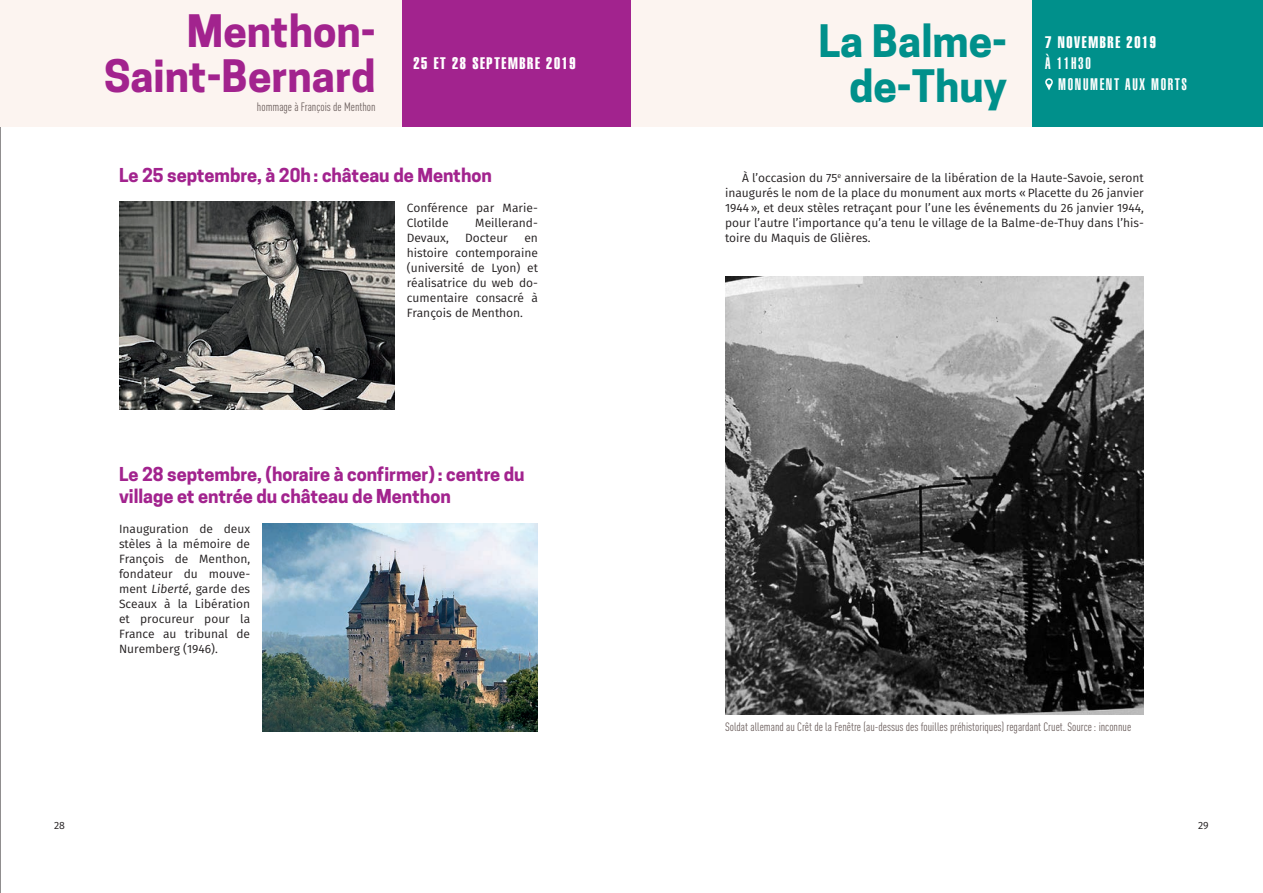
<style>
.page{position:relative;width:1263px;height:893px;background:#fff}
.page>*{position:absolute;margin:0;border:0;box-sizing:border-box;transform-origin:0 0}
.t1{font:800 42px/45px "Cooper Hewitt";color:#a2238e;text-align:right}
.t2{font:800 42px/45px "Cooper Hewitt";color:#00908b;text-align:right}
.texte{font:800 18px/21.6px "Cooper Hewitt";color:#a2238e}
.t3{font:16.5px "Helvetica LT Std Extra Comp";letter-spacing:.1em;color:#fff}
.t4{font:16.5px "Helvetica LT Std Ultra Comp";letter-spacing:.1em;color:#fff}
.texte-2{font:12px/15px "Fira Sans";color:#231f20;text-align:justify}
.t5{font:12px "DIN Cond Regular Alternate";color:#6b5e5c}
.t6{font:10.5px "Fira Sans";color:#231f20}
.s1{font-style:italic}
</style>
<div class="page">
<img style="left:119px;top:201px;width:275px;height:209px">
<img style="left:725px;top:276px;width:419px;height:438px">
<img style="left:263px;top:523px;width:275px;height:208px">
<hr style="left:0;top:0;width:1px;height:893px;background:#231f20">
<div style="left:1032px;top:0;width:231px;height:127px;background:#00908b"></div>
<svg style="left:1045px;top:78px;width:8px;height:12px"></svg>
<div style="left:401px;top:0;width:230px;height:127px;background:#a2238e"></div>
<div style="left:631px;top:0;width:401px;height:127px;background:#fcf4f0"></div>
<div style="left:0;top:0;width:401px;height:127px;background:#fcf4f0"></div>
<p class="t1" style="left:104px;top:9px;width:273px">Menthon-<br>Saint-Bernard</p>
<p class="t5" style="left:257px;top:100px;width:120px">hommage à François de Menthon</p>
<p class="t3" style="left:413px;top:53px;width:164px">25 ET 28 SEPTEMBRE 2019</p>
<p class="texte" style="left:119px;top:165px;width:374px">Le 25 septembre, à 20h : château de Menthon</p>
<p class="texte-2" style="left:407px;top:200px;width:133px">Conférence par Marie-<br>Clotilde</p>
<p class="texte-2" style="left:475px;top:215px;width:64px">Meillerand-</p>
<p class="texte-2" style="left:407px;top:230px;width:43px">Devaux,</p>
<p class="texte-2" style="left:465px;top:230px;width:44px">Docteur</p>
<p class="texte-2" style="left:407px;top:230px;width:133px;text-indent:118px">en histoire contemporaine (université de Lyon) et réalisatrice du web do&shy;cumentaire consacré à François de Menthon.</p>
<p class="texte" style="left:119px;top:464px;width:407px">Le 28 septembre, (horaire à confirmer) : centre du village et entrée du château de Menthon</p>
<p class="texte-2" style="left:119px;top:521px;width:133px">Inauguration de deux stèles à la mémoire de François de Menthon, fondateur du mouve&shy;ment <span class="s1">Liberté</span>, garde des Sceaux à la Libération et procureur pour la France au tribunal de Nuremberg (1946).</p>
<p class="t2" style="left:818px;top:18px;width:190px">La Balme&shy;de-Thuy</p>
<p class="t3" style="left:1045px;top:32px;width:112px">7 NOVEMBRE 2019</p>
<p class="t4" style="left:1045px;top:54px;width:47px">À 11H30</p>
<p class="t4" style="left:1058px;top:75px;width:130px">MONUMENT AUX MORTS</p>
<p class="texte-2" style="left:725px;top:170px;width:420px;text-indent:17px">À l’occasion du 75<sup>e</sup> anniversaire de la libération de la Haute-Savoie, seront inaugurés le nom de la place du monument aux morts «Placette du 26 janvier 1944», et deux stèles retraçant pour l’une les événements du 26 janvier 1944, pour l’autre l’importance qu’a tenu le village de la Balme-de-Thuy dans l’his&shy;toire du Maquis de Glières.</p>
<p class="t5" style="left:725px;top:720px;width:408px">Soldat allemand au Crêt de la Fenêtre (au-dessus des fouilles préhistoriques) regardant Cruet. Source: inconnue</p>
<p class="t6" style="left:54px;top:818px;width:12px">28</p>
<p class="t6" style="left:1198px;top:818px;width:12px">29</p>
</div>
